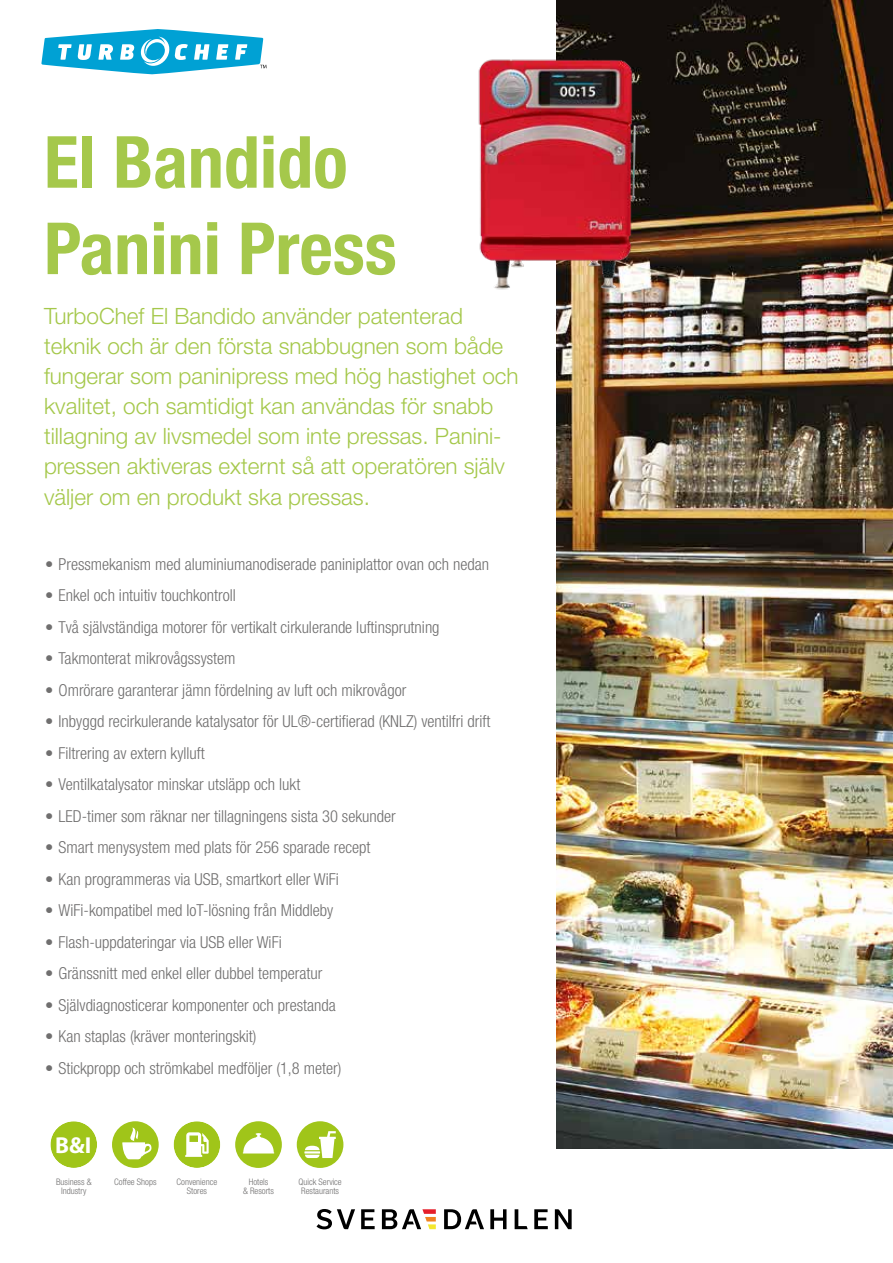
<style>
.page{position:relative;width:893px;height:1263px;background:#fff}
.page>*{position:absolute;margin:0;border:0;box-sizing:border-box;transform-origin:0 0}
.t1{font:700 condensed 72px/86.4px "Helvetica Neue LT Pro";color:#a5c84b}
.t2{font:700 23.1px "Myriad Pro";color:#fff}
.t3{font:300 22.5px/30.3px "Helvetica Neue LT Pro";color:#a5c84b}
.t4{font:300 condensed 16.5px "Helvetica Neue LT Pro";color:#706f6f}
.t5{font:300 condensed 9px/9px "Helvetica Neue LT Pro";color:#706f6f;text-align:center}
</style>
<div class="page">
<img style="left:557px;top:0;width:336px;height:1148px">
<svg style="left:41px;top:29px;width:225px;height:45px"></svg>
<svg style="left:316px;top:1209px;width:39px;height:20px"></svg>
<svg style="left:361px;top:1209px;width:14px;height:20px"></svg>
<svg style="left:490px;top:1209px;width:16px;height:20px"></svg>
<svg style="left:534px;top:1209px;width:14px;height:20px"></svg>
<svg style="left:555px;top:1209px;width:17px;height:20px"></svg>
<svg style="left:444px;top:1209px;width:40px;height:20px"></svg>
<svg style="left:515px;top:1209px;width:13px;height:20px"></svg>
<svg style="left:382px;top:1209px;width:54px;height:20px"></svg>
<img style="left:478px;top:26px;width:186px;height:314px">
<div style="left:235px;top:1121px;width:47px;height:47px;background:#a0c519;border-radius:50%"></div>
<svg style="left:243px;top:1133px;width:31px;height:20px"></svg>
<div style="left:112px;top:1121px;width:47px;height:47px;background:#a0c519;border-radius:50%"></div>
<svg style="left:122px;top:1127px;width:30px;height:32px"></svg>
<div style="left:174px;top:1121px;width:46px;height:47px;background:#a0c519;border-radius:50%"></div>
<svg style="left:185px;top:1132px;width:24px;height:25px"></svg>
<div style="left:50px;top:1121px;width:47px;height:47px;background:#a0c519;border-radius:50%"></div>
<div style="left:297px;top:1121px;width:46px;height:47px;background:#a0c519;border-radius:50%"></div>
<svg style="left:304px;top:1131px;width:32px;height:27px"></svg>
<h1 class="t1" style="left:44px;top:118px;width:354px">El Bandido<br>Panini Press</h1>
<p class="t3" style="left:44px;top:300px;width:476px">TurboChef El Bandido använder patenterad teknik och är den första snabbugnen som både fungerar som paninipress med hög hastighet och kvalitet, och samtidigt kan användas för snabb tillagning av livsmedel som inte pressas. Panini&shy;pressen aktiveras externt så att operatören själv väljer om en produkt ska pressas.</p>
<p class="t4" style="left:45px;top:555px;width:446px">• Pressmekanism med aluminiumanodiserade paniniplattor ovan och nedan</p>
<p class="t4" style="left:45px;top:586px;width:192px">• Enkel och intuitiv touchkontroll</p>
<p class="t4" style="left:45px;top:618px;width:396px">• Två självständiga motorer för vertikalt cirkulerande luftinsprutning</p>
<p class="t4" style="left:45px;top:649px;width:192px">• Takmonterat mikrovågssystem</p>
<p class="t4" style="left:45px;top:681px;width:363px">• Omrörare garanterar jämn fördelning av luft och mikrovågor</p>
<p class="t4" style="left:45px;top:712px;width:447px">• Inbyggd recirkulerande katalysator för UL®-certifierad (KNLZ) ventilfri drift</p>
<p class="t4" style="left:45px;top:744px;width:161px">• Filtrering av extern kylluft</p>
<p class="t4" style="left:45px;top:775px;width:257px">• Ventilkatalysator minskar utsläpp och lukt</p>
<p class="t4" style="left:45px;top:807px;width:352px">• LED-timer som räknar ner tillagningens sista 30 sekunder</p>
<p class="t4" style="left:45px;top:838px;width:327px">• Smart menysystem med plats för 256 sparade recept</p>
<p class="t4" style="left:45px;top:870px;width:295px">• Kan programmeras via USB, smartkort eller WiFi</p>
<p class="t4" style="left:45px;top:901px;width:290px">• WiFi-kompatibel med IoT-lösning från Middleby</p>
<p class="t4" style="left:45px;top:933px;width:238px">• Flash-uppdateringar via USB eller WiFi</p>
<p class="t4" style="left:45px;top:964px;width:279px">• Gränssnitt med enkel eller dubbel temperatur</p>
<p class="t4" style="left:45px;top:996px;width:292px">• Självdiagnosticerar komponenter och prestanda</p>
<p class="t4" style="left:45px;top:1027px;width:213px">• Kan staplas (kräver monteringskit)</p>
<p class="t4" style="left:45px;top:1059px;width:298px">• Stickpropp och strömkabel medföljer (1,8 meter)</p>
<h2 class="t2" style="left:55px;top:1130px;width:38px">B&amp;I</h2>
<p class="t5" style="left:56px;top:1177px;width:37px">Business &amp;<br>Industry</p>
<p class="t5" style="left:298px;top:1177px;width:45px">Quick Service<br>Restaurants</p>
<p class="t5" style="left:114px;top:1177px;width:44px">Coffee Shops</p>
<p class="t5" style="left:177px;top:1177px;width:42px">Convenience<br>Stores</p>
<p class="t5" style="left:243px;top:1177px;width:32px">Hotels<br>&amp; Resorts</p>
</div>
